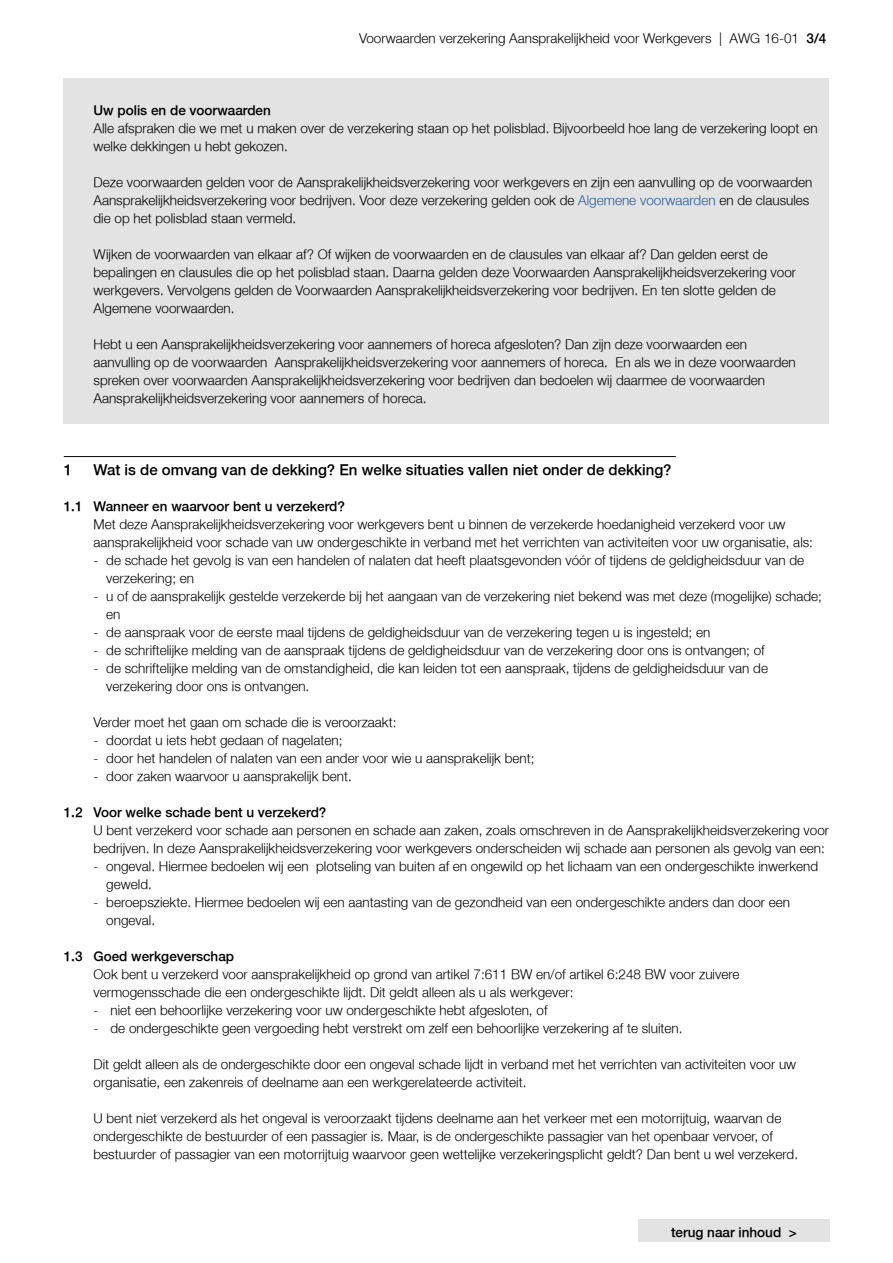
<style>
.page{position:relative;width:893px;height:1263px;background:#fff}
.page>*{position:absolute;margin:0;border:0;box-sizing:border-box;transform-origin:0 0}
.t1{font:300 15px "Fortis Helvetica";color:#000}
.t2{font:300 13.5px/18px "Fortis Helvetica";color:#000}
.t3{font:300 13.5px "Fortis Helvetica";color:#000}
.s1{font-style:inherit}
.s2{color:#275b9b}
</style>
<div class="page">
<div style="left:638px;top:1219px;width:192px;height:23px;background:#e3e3e3"></div>
<div style="left:64px;top:79px;width:765px;height:20px;background:#e3e3e3"></div>
<div style="left:64px;top:97px;width:765px;height:21px;background:#e3e3e3"></div>
<div style="left:64px;top:115px;width:765px;height:38px;background:#e3e3e3"></div>
<div style="left:64px;top:151px;width:765px;height:20px;background:#e3e3e3"></div>
<div style="left:64px;top:169px;width:765px;height:56px;background:#e3e3e3"></div>
<div style="left:64px;top:223px;width:765px;height:20px;background:#e3e3e3"></div>
<div style="left:64px;top:241px;width:765px;height:74px;background:#e3e3e3"></div>
<div style="left:64px;top:313px;width:765px;height:20px;background:#e3e3e3"></div>
<div style="left:64px;top:331px;width:765px;height:74px;background:#e3e3e3"></div>
<div style="left:64px;top:403px;width:765px;height:20px;background:#e3e3e3"></div>
<hr style="left:64px;top:456px;width:612px;height:1px;background:#000">
<p class="t2" style="left:359px;top:29px;width:469px">Voorwaarden verzekering Aansprakelijkheid voor Werkgevers | AWG 16-01 <span class="s1">3/4</span></p>
<p class="t3" style="left:94px;top:102px;width:179px">Uw polis en de voorwaarden</p>
<p class="t2" style="left:94px;top:119px;width:725px">Alle afspraken die we met u maken over de verzekering staan op het polisblad. Bijvoorbeeld hoe lang de verzekering loopt en welke dekkingen u hebt gekozen.</p>
<p class="t2" style="left:94px;top:173px;width:720px">Deze voorwaarden gelden voor de Aansprakelijkheidsverzekering voor werkgevers en zijn een aanvulling op de voorwaarden<br>Aansprakelijkheidsverzekering voor bedrijven. Voor deze verzekering gelden ook de <span class="s2">Algemene voorwaarden</span> en de clausules die op het polisblad staan vermeld.</p>
<p class="t2" style="left:94px;top:245px;width:704px">Wijken de voorwaarden van elkaar af? Of wijken de voorwaarden en de clausules van elkaar af? Dan gelden eerst de bepalingen en clausules die op het polisblad staan. Daarna gelden deze Voorwaarden Aansprakelijkheidsverzekering voor werkgevers. Vervolgens gelden de Voorwaarden Aansprakelijkheidsverzekering voor bedrijven. En ten slotte gelden de Algemene voorwaarden.</p>
<p class="t2" style="left:94px;top:335px;width:704px">Hebt u een Aansprakelijkheidsverzekering voor aannemers of horeca afgesloten? Dan zijn deze voorwaarden een aanvulling op de voorwaarden Aansprakelijkheidsverzekering voor aannemers of horeca. En als we in deze voorwaarden spreken over voorwaarden Aansprakelijkheidsverzekering voor bedrijven dan bedoelen wij daarmee de voorwaarden Aansprakelijkheidsverzekering voor aannemers of horeca.</p>
<p class="t1" style="left:64px;top:460px;width:10px">1</p>
<p class="t1" style="left:94px;top:460px;width:580px">Wat is de omvang van de dekking? En welke situaties vallen niet onder de dekking?</p>
<p class="t3" style="left:64px;top:498px;width:283px">1.1 Wanneer en waarvoor bent u verzekerd?</p>
<p class="t2" style="left:94px;top:515px;width:721px">Met deze Aansprakelijkheidsverzekering voor werkgevers bent u binnen de verzekerde hoedanigheid verzekerd voor uw aansprakelijkheid voor schade van uw ondergeschikte in verband met het verrichten van activiteiten voor uw organisatie, als:</p>
<p class="t2" style="left:106px;top:551px;width:699px;text-indent:-13px">- de schade het gevolg is van een handelen of nalaten dat heeft plaatsgevonden vóór of tijdens de geldigheidsduur van de verzekering; en</p>
<p class="t2" style="left:106px;top:587px;width:717px;text-indent:-13px">- u of de aansprakelijk gestelde verzekerde bij het aangaan van de verzekering niet bekend was met deze (mogelijke) schade; en</p>
<p class="t2" style="left:94px;top:623px;width:618px">- de aanspraak voor de eerste maal tijdens de geldigheidsduur van de verzekering tegen u is ingesteld; en</p>
<p class="t2" style="left:94px;top:641px;width:673px">- de schriftelijke melding van de aanspraak tijdens de geldigheidsduur van de verzekering door ons is ontvangen; of</p>
<p class="t2" style="left:106px;top:659px;width:663px;text-indent:-13px">- de schriftelijke melding van de omstandigheid, die kan leiden tot een aanspraak, tijdens de geldigheidsduur van de verzekering door ons is ontvangen.</p>
<p class="t2" style="left:94px;top:713px;width:304px">Verder moet het gaan om schade die is veroorzaakt:</p>
<p class="t2" style="left:94px;top:731px;width:250px">- doordat u iets hebt gedaan of nagelaten;</p>
<p class="t2" style="left:94px;top:749px;width:442px">- door het handelen of nalaten van een ander voor wie u aansprakelijk bent;</p>
<p class="t2" style="left:94px;top:767px;width:260px">- door zaken waarvoor u aansprakelijk bent.</p>
<p class="t3" style="left:64px;top:804px;width:264px">1.2 Voor welke schade bent u verzekerd?</p>
<p class="t2" style="left:94px;top:821px;width:737px">U bent verzekerd voor schade aan personen en schade aan zaken, zoals omschreven in de Aansprakelijkheidsverzekering voor bedrijven. In deze Aansprakelijkheidsverzekering voor werkgevers onderscheiden wij schade aan personen als gevolg van een:</p>
<p class="t2" style="left:106px;top:857px;width:713px;text-indent:-13px">- ongeval. Hiermee bedoelen wij een plotseling van buiten af en ongewild op het lichaam van een ondergeschikte inwerkend geweld.</p>
<p class="t2" style="left:106px;top:893px;width:685px;text-indent:-13px">- beroepsziekte. Hiermee bedoelen wij een aantasting van de gezondheid van een ondergeschikte anders dan door een ongeval.</p>
<p class="t3" style="left:64px;top:948px;width:172px">1.3 Goed werkgeverschap</p>
<p class="t2" style="left:94px;top:965px;width:647px">Ook bent u verzekerd voor aansprakelijkheid op grond van artikel 7:611 BW en/of artikel 6:248 BW voor zuivere vermogensschade die een ondergeschikte lijdt. Dit geldt alleen als u als werkgever:</p>
<p class="t2" style="left:94px;top:1001px;width:455px">- niet een behoorlijke verzekering voor uw ondergeschikte hebt afgesloten, of</p>
<p class="t2" style="left:94px;top:1019px;width:590px">- de ondergeschikte geen vergoeding hebt verstrekt om zelf een behoorlijke verzekering af te sluiten.</p>
<p class="t2" style="left:94px;top:1055px;width:704px">Dit geldt alleen als de ondergeschikte door een ongeval schade lijdt in verband met het verrichten van activiteiten voor uw organisatie, een zakenreis of deelname aan een werkgerelateerde activiteit.</p>
<p class="t2" style="left:94px;top:1109px;width:706px">U bent niet verzekerd als het ongeval is veroorzaakt tijdens deelname aan het verkeer met een motorrijtuig, waarvan de ondergeschikte de bestuurder of een passagier is. Maar, is de ondergeschikte passagier van het openbaar vervoer, of bestuurder of passagier van een motorrijtuig waarvoor geen wettelijke verzekeringsplicht geldt? Dan bent u wel verzekerd.</p>
<p class="t3" style="left:671px;top:1224px;width:127px">terug naar inhoud &gt;</p>
</div>
